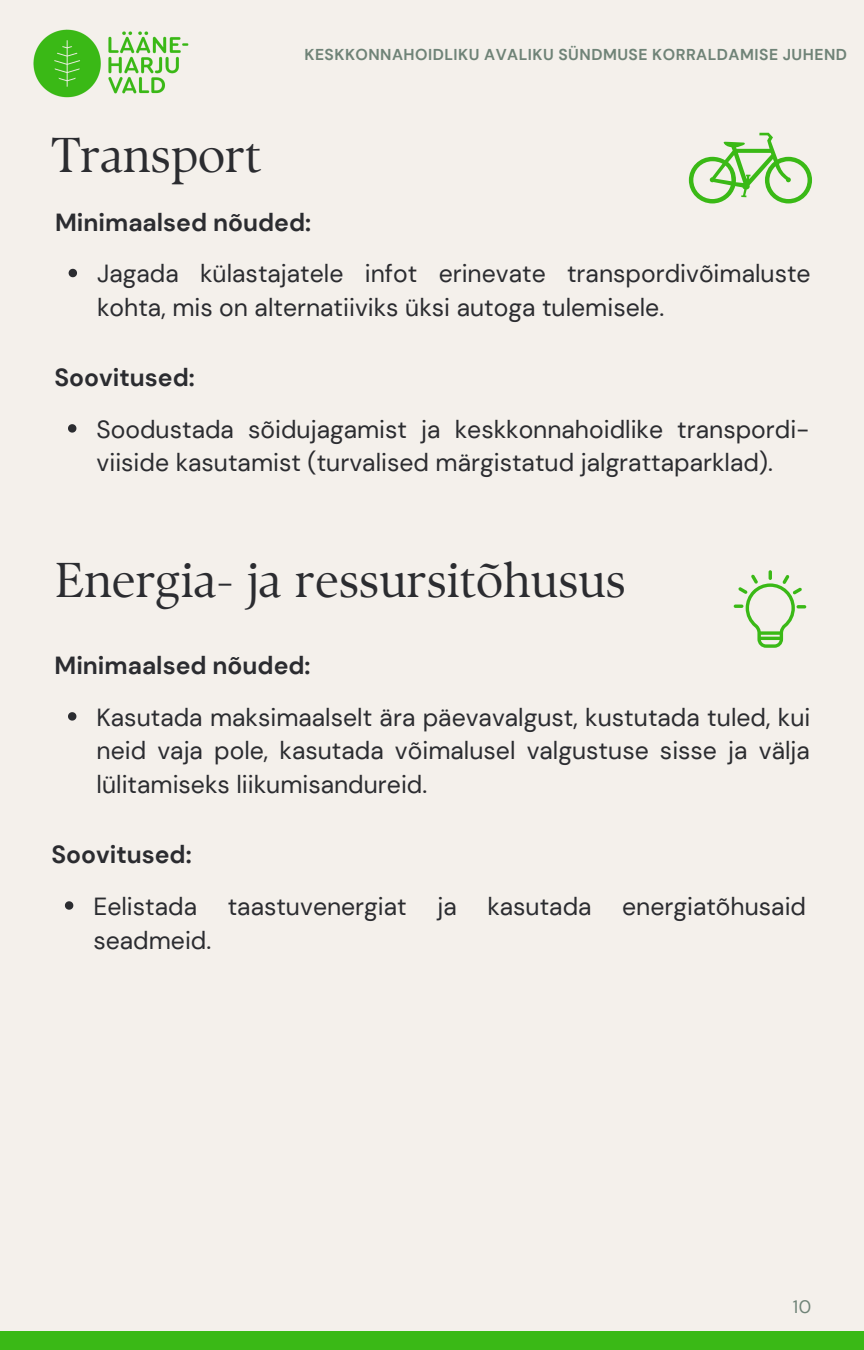
<style>
.page{position:relative;width:864px;height:1350px;background:#f4f0eb}
.page>*{position:absolute;margin:0;border:0;box-sizing:border-box;transform-origin:0 0}
.t1{font:48.82px "TY Serif D";color:#2b2c30}
.t2{font:24.75px/33.8px "DM Sans";color:#2b2c30}
.t3{font:700 24.75px "DM Sans";color:#2b2c30}
.t4{font:18px "DM Sans";color:#6f8377}
.t5{font:700 15.75px "DM Sans";letter-spacing:.03em;color:#6f8377}
</style>
<div class="page">
<img style="left:33px;top:29px;width:156px;height:69px">
<div style="left:0;top:1331px;width:864px;height:19px;background:#3ab916"></div>
<svg style="left:689px;top:133px;width:123px;height:70px"></svg>
<svg style="left:734px;top:570px;width:72px;height:78px"></svg>
<svg style="left:69px;top:269px;width:8px;height:8px"></svg>
<svg style="left:68px;top:424px;width:8px;height:9px"></svg>
<svg style="left:68px;top:712px;width:8px;height:9px"></svg>
<svg style="left:65px;top:901px;width:8px;height:9px"></svg>
<p class="t5" style="left:304px;top:44px;width:544px">KESKKONNAHOIDLIKU AVALIKU SÜNDMUSE KORRALDAMISE JUHEND</p>
<p class="t1" style="left:51px;top:126px;width:212px">Transport</p>
<p class="t3" style="left:55px;top:206px;width:258px">Minimaalsed nõuded:</p>
<p class="t2" style="left:97px;top:257px;width:715px">Jagada külastajatele infot erinevate transpordivõimaluste kohta, mis on alternatiiviks üksi autoga tulemisele.</p>
<p class="t3" style="left:55px;top:362px;width:142px">Soovitused:</p>
<p class="t2" style="left:97px;top:412px;width:714px">Soodustada sõidujagamist ja keskkonnahoidlike transpordi&shy;viiside kasutamist (turvalised märgistatud jalgrattaparklad).</p>
<p class="t1" style="left:55px;top:550px;width:572px">Energia- ja ressursitõhusus</p>
<p class="t3" style="left:55px;top:650px;width:258px">Minimaalsed nõuded:</p>
<p class="t2" style="left:97px;top:700px;width:715px;text-align:justify">Kasutada maksimaalselt ära päevavalgust, kustutada tuled, kui neid vaja pole, kasutada võimalusel valgustuse sisse ja välja lülitamiseks liikumisandureid.</p>
<p class="t3" style="left:51px;top:839px;width:142px">Soovitused:</p>
<p class="t2" style="left:93px;top:889px;width:714px">Eelistada taastuvenergiat ja kasutada energiatõhusaid seadmeid.</p>
<p class="t4" style="left:793px;top:1295px;width:20px">10</p>
</div>
